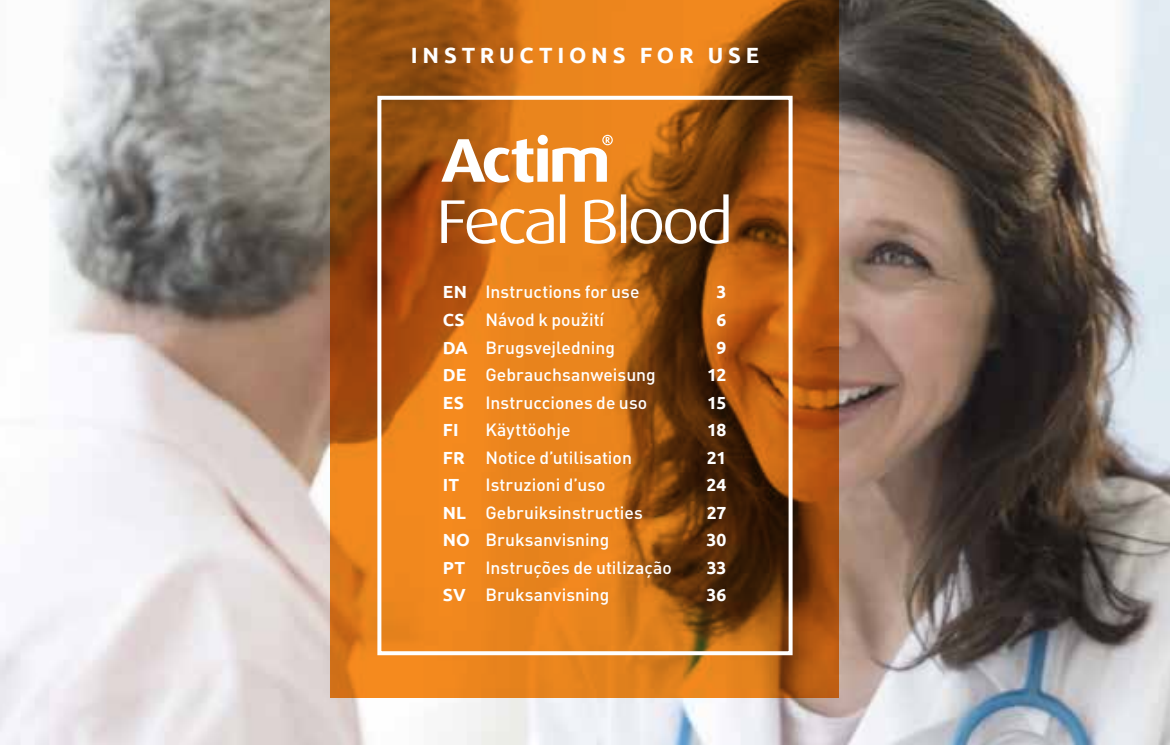
<style>
.page{position:relative;width:1170px;height:745px;background:#fff}
.page>*{position:absolute;margin:0;border:0;box-sizing:border-box;transform-origin:0 0}
.t1{font:700 22px "Ubuntu";letter-spacing:.22em;color:#fff}
.t2{font:500 17.5px "DIN Pro";color:#fff}
.t3{font:700 17.5px "Ubuntu";letter-spacing:-.005em;color:#fff}
.s1{font-family:"Ubuntu";font-weight:700}
</style>
<div class="page">
<img style="left:0;top:0;width:1169px;height:744px">
<svg style="left:331px;top:0;width:508px;height:697px;background:#b76315"></svg>
<svg style="left:441px;top:135px;width:171px;height:47px"></svg>
<svg style="left:441px;top:194px;width:287px;height:50px"></svg>
<div style="left:377px;top:96px;width:415px;height:558px;border:4px solid #fff"></div>
<p class="t1" style="left:411px;top:42px;width:350px">INSTRUCTIONS FOR USE</p>
<p class="t2" style="left:443px;top:278px;width:198px"><span class="s1">EN</span> Instructions for use</p>
<p class="t3" style="left:716px;top:281px;width:11px">3</p>
<p class="t2" style="left:443px;top:305px;width:163px"><span class="s1">CS</span> Návod k použití</p>
<p class="t3" style="left:716px;top:309px;width:11px">6</p>
<p class="t2" style="left:443px;top:333px;width:173px"><span class="s1">DA</span> Brugsvejledning</p>
<p class="t3" style="left:716px;top:336px;width:11px">9</p>
<p class="t2" style="left:443px;top:360px;width:214px"><span class="s1">DE</span> Gebrauchsanweisung</p>
<p class="t3" style="left:707px;top:364px;width:21px">12</p>
<p class="t2" style="left:443px;top:388px;width:206px"><span class="s1">ES</span> Instrucciones de uso</p>
<p class="t3" style="left:707px;top:391px;width:21px">15</p>
<p class="t3" style="left:443px;top:419px;width:17px">FI</p>
<p class="t2" style="left:485px;top:415px;width:87px">Käyttöohje</p>
<p class="t3" style="left:707px;top:419px;width:21px">18</p>
<p class="t2" style="left:443px;top:443px;width:190px"><span class="s1">FR</span> Notice d’utilisation</p>
<p class="t3" style="left:707px;top:446px;width:21px">21</p>
<p class="t3" style="left:443px;top:474px;width:18px">IT</p>
<p class="t2" style="left:485px;top:470px;width:122px">Istruzioni d’uso</p>
<p class="t3" style="left:706px;top:474px;width:22px">24</p>
<p class="t2" style="left:443px;top:498px;width:201px"><span class="s1">NL</span> Gebruiksinstructies</p>
<p class="t3" style="left:706px;top:501px;width:21px">27</p>
<p class="t2" style="left:443px;top:525px;width:168px"><span class="s1">NO</span> Bruksanvisning</p>
<p class="t3" style="left:706px;top:529px;width:22px">30</p>
<p class="t2" style="left:443px;top:553px;width:230px"><span class="s1">PT</span> Instruções de utilização</p>
<p class="t3" style="left:706px;top:556px;width:21px">33</p>
<p class="t2" style="left:443px;top:580px;width:168px"><span class="s1">SV</span> Bruksanvisning</p>
<p class="t3" style="left:706px;top:584px;width:21px">36</p>
</div>
